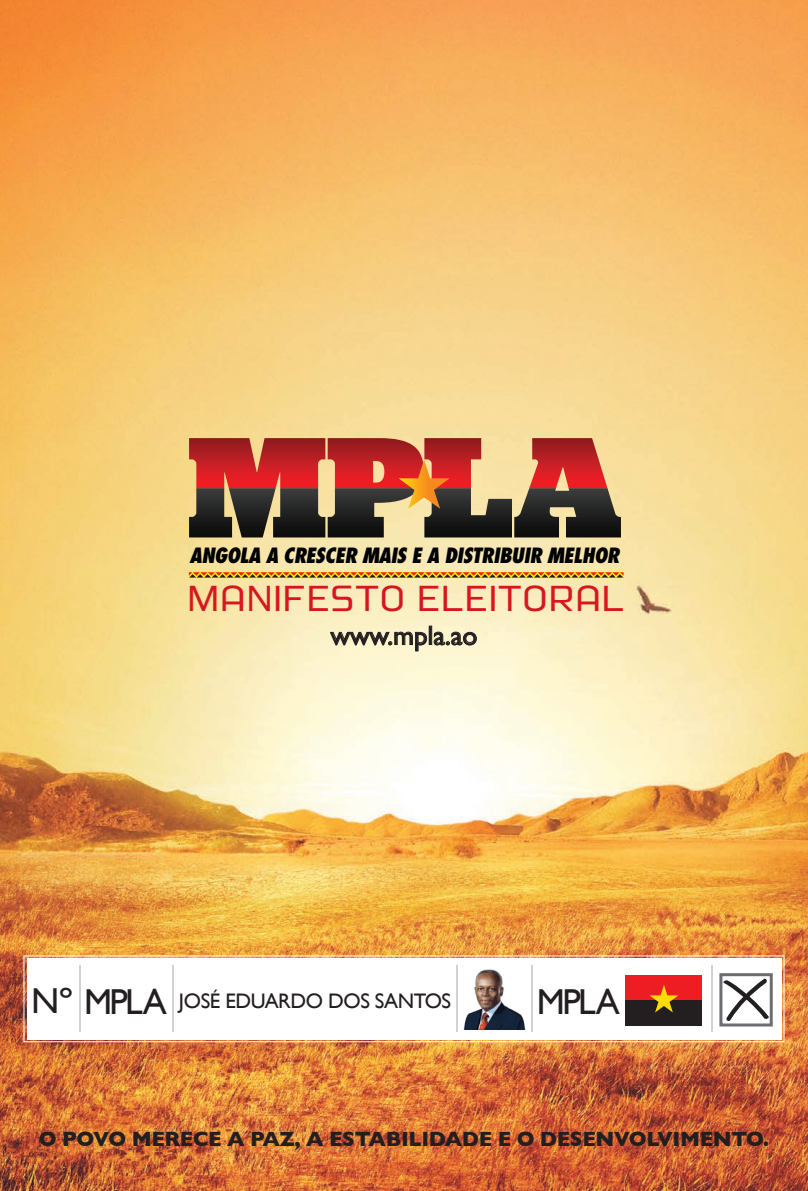
<style>
.page{position:relative;width:808px;height:1191px;background:#fff}
.page>*{position:absolute;margin:0;border:0;box-sizing:border-box;transform-origin:0 0}
.t1{font:36.45px "Morgan Bg 2";letter-spacing:.025em;color:#d7171f}
.t2{font:36px "Gill Sans";color:#231f20}
.t3{font:27px "Gill Sans";color:#231f20}
.t4{font:700 21px "Gill Sans";letter-spacing:-.02em;color:#231f20}
.t5{font:italic 800 condensed 21px "Futura Std";letter-spacing:-.06em;color:#040503}
.t6{font:21px "Gill Sans";letter-spacing:-.02em;color:#231f20}
.t7{font:italic 800 condensed 20.55px "Futura Std";letter-spacing:-.025em;color:#000}
</style>
<div class="page">
<img style="left:0;top:0;width:808px;height:1191px">
<div style="left:27px;top:958px;width:754px;height:81px;background:#fff"></div>
<hr style="left:456px;top:965px;width:2px;height:67px;background:#d1d2d4">
<hr style="left:172px;top:965px;width:1px;height:67px;background:#d1d2d4">
<hr style="left:79px;top:965px;width:2px;height:67px;background:#d1d2d4">
<hr style="left:531px;top:965px;width:2px;height:67px;background:#d1d2d4">
<hr style="left:711px;top:965px;width:1px;height:67px;background:#d1d2d4">
<div style="left:626px;top:974px;width:76px;height:28px;background:#ee1d23"></div>
<div style="left:626px;top:999px;width:76px;height:26px;background:#231f20"></div>
<svg style="left:649px;top:985px;width:29px;height:27px"></svg>
<img style="left:463px;top:969px;width:63px;height:60px">
<div style="left:24px;top:955px;width:760px;height:87px;border:1px solid #fff"></div>
<div style="left:719px;top:973px;width:54px;height:53px;border:3px solid #6c6d70"></div>
<svg style="left:722px;top:977px;width:48px;height:45px"></svg>
<svg style="left:189px;top:572px;width:434px;height:5px;background:#c87e12"></svg>
<svg style="left:189px;top:438px;width:432px;height:99px;background:#955242"></svg>
<svg style="left:329px;top:631px;width:98px;height:20px;background:#cac2a5"></svg>
<div style="left:429px;top:625px;width:3px;height:20px;border:1px solid #231f20"></div>
<svg style="left:433px;top:631px;width:44px;height:14px"></svg>
<p class="t5" style="left:187px;top:538px;width:433px">PARA ANGOLA CRESCER MAIS E DISTRIBUIR MELHOR</p>
<p class="t7" style="left:190px;top:543px;width:431px">ANGOLA A CRESCER MAIS E A DISTRIBUIR MELHOR</p>
<h1 class="t1" style="left:188px;top:578px;width:438px">MANIFESTO ELEITORAL</h1>
<p class="t3" style="left:331px;top:619px;width:148px">www.mpla.ao</p>
<h2 class="t2" style="left:31px;top:980px;width:74px">NºMPLA</h2>
<p class="t6" style="left:179px;top:989px;width:274px">José Eduardo dos Santos</p>
<h2 class="t2" style="left:537px;top:980px;width:22px">MPLA</h2>
<p class="t4" style="left:39px;top:1126px;width:109px">O POVOMERE</p>
<p class="t4" style="left:193px;top:1126px;width:151px">CE APAZ, AESTA</p>
<p class="t4" style="left:386px;top:1126px;width:29px">BILIDADE</p>
<p class="t4" style="left:498px;top:1126px;width:58px">EODESEN</p>
<p class="t4" style="left:614px;top:1126px;width:75px">VOLVIMENTO</p>
<p class="t4" style="left:763px;top:1126px;width:7px">.</p>
</div>
